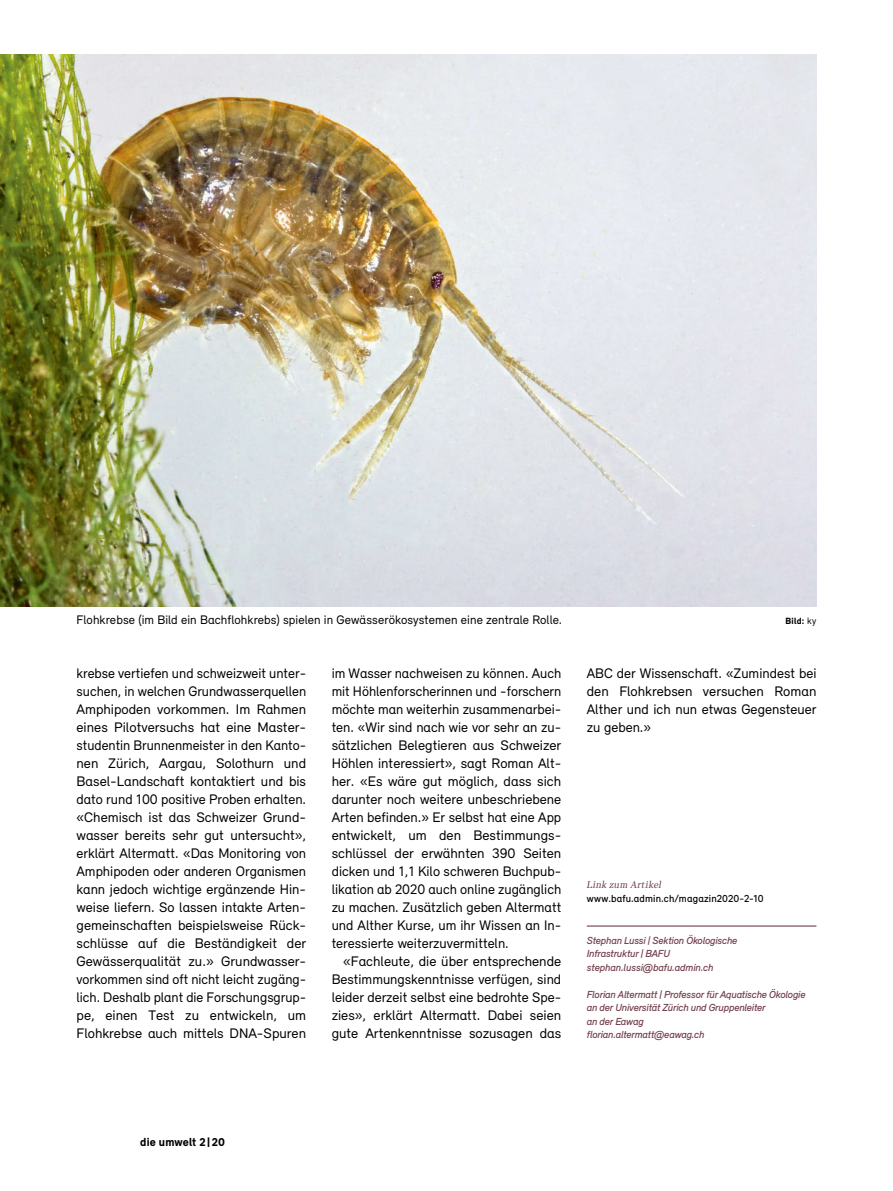
<style>
.page{position:relative;width:893px;height:1191px;background:#fff}
.page>*{position:absolute;margin:0;border:0;box-sizing:border-box;transform-origin:0 0}
.t1{font:14.25px/18px "Relevant";color:#000;text-align:justify}
.t2{font:12.75px "Relevant";letter-spacing:.005em;color:#000}
.t3{font:900 12px "Relevant";letter-spacing:.01em;color:#000}
.t4{font:italic 500 10.5px/13.5px "Relevant";letter-spacing:-.015em;color:#723e4b}
.t5{font:500 10.5px "Relevant";letter-spacing:.015em;color:#000}
.t6{font:italic 10.5px "Catalog";letter-spacing:.035em;color:#673341}
.t7{font:900 9.3px "Relevant";color:#000}
.s1{font-weight:400;font-size:9.75px}
</style>
<div class="page">
<img style="left:0;top:55px;width:816px;height:551px">
<hr style="left:587px;top:925px;width:229px;height:1px;background:#723e4b">
<p class="t2" style="left:77px;top:612px;width:487px">Flohkrebse (im Bild ein Bachflohkrebs) spielen in Gewässerökosystemen eine zentrale Rolle.</p>
<p class="t7" style="left:785px;top:615px;width:32px">Bild: <span class="s1">ky</span></p>
<p class="t1" style="left:77px;top:664px;width:231px">krebse vertiefen und schweizweit unter&shy;suchen, in welchen Grundwasserquellen Amphipoden vorkommen. Im Rahmen eines Pilotversuchs hat eine Master&shy;studentin Brunnenmeister in den Kanto&shy;nen Zürich, Aargau, Solothurn und Basel-Landschaft kontaktiert und bis dato rund 100 positive Proben erhalten. «Chemisch ist das Schweizer Grund&shy;wasser bereits sehr gut untersucht», erklärt Altermatt. «Das Monitoring von Amphipoden oder anderen Organismen kann jedoch wichtige ergänzende Hin&shy;weise liefern. So lassen intakte Arten&shy;gemeinschaften beispielsweise Rück&shy;schlüsse auf die Beständigkeit der Gewässerqualität zu.» Grundwasser&shy;vorkommen sind oft nicht leicht zugäng&shy;lich. Deshalb plant die Forschungsgrup&shy;pe, einen Test zu entwickeln, um Flohkrebse auch mittels DNA-Spuren</p>
<p class="t1" style="left:332px;top:664px;width:231px">im Wasser nachweisen zu können. Auch mit Höhlenforscherinnen und -forschern möchte man weiterhin zusammenarbei&shy;ten. «Wir sind nach wie vor sehr an zu&shy;sätzlichen Belegtieren aus Schweizer Höhlen interessiert», sagt Roman Alt&shy;her. «Es wäre gut möglich, dass sich darunter noch weitere unbeschriebene Arten befinden.» Er selbst hat eine App entwickelt, um den Bestimmungs&shy;schlüssel der erwähnten 390 Seiten dicken und 1,1 Kilo schweren Buchpub&shy;likation ab 2020 auch online zugänglich zu machen. Zusätzlich geben Altermatt und Alther Kurse, um ihr Wissen an In&shy;teressierte weiterzuvermitteln.</p>
<p class="t1" style="left:332px;top:952px;width:231px;text-indent:11px">«Fachleute, die über entsprechende Bestimmungskenntnisse verfügen, sind leider derzeit selbst eine bedrohte Spe&shy;zies», erklärt Altermatt. Dabei seien gute Artenkenntnisse sozusagen das</p>
<p class="t1" style="left:587px;top:664px;width:231px">ABC der Wissenschaft. «Zumindest bei den Flohkrebsen versuchen Roman Alther und ich nun etwas Gegensteuer zu geben.»</p>
<p class="t6" style="left:587px;top:879px;width:76px">Link zum Artikel</p>
<p class="t5" style="left:587px;top:892px;width:178px">www.bafu.admin.ch/magazin2020-2-10</p>
<p class="t4" style="left:587px;top:933px;width:152px">Stephan Lussi | Sektion Ökologische<br>Infrastruktur | BAFU stephan.lussi@bafu.admin.ch</p>
<p class="t4" style="left:587px;top:987px;width:220px">Florian Altermatt | Professor für Aquatische Ökologie an der Universität Zürich und Gruppenleiter<br>an der Eawag<br>florian.altermatt@eawag.ch</p>
<p class="t3" style="left:140px;top:1135px;width:86px">die umwelt 2|20</p>
</div>
